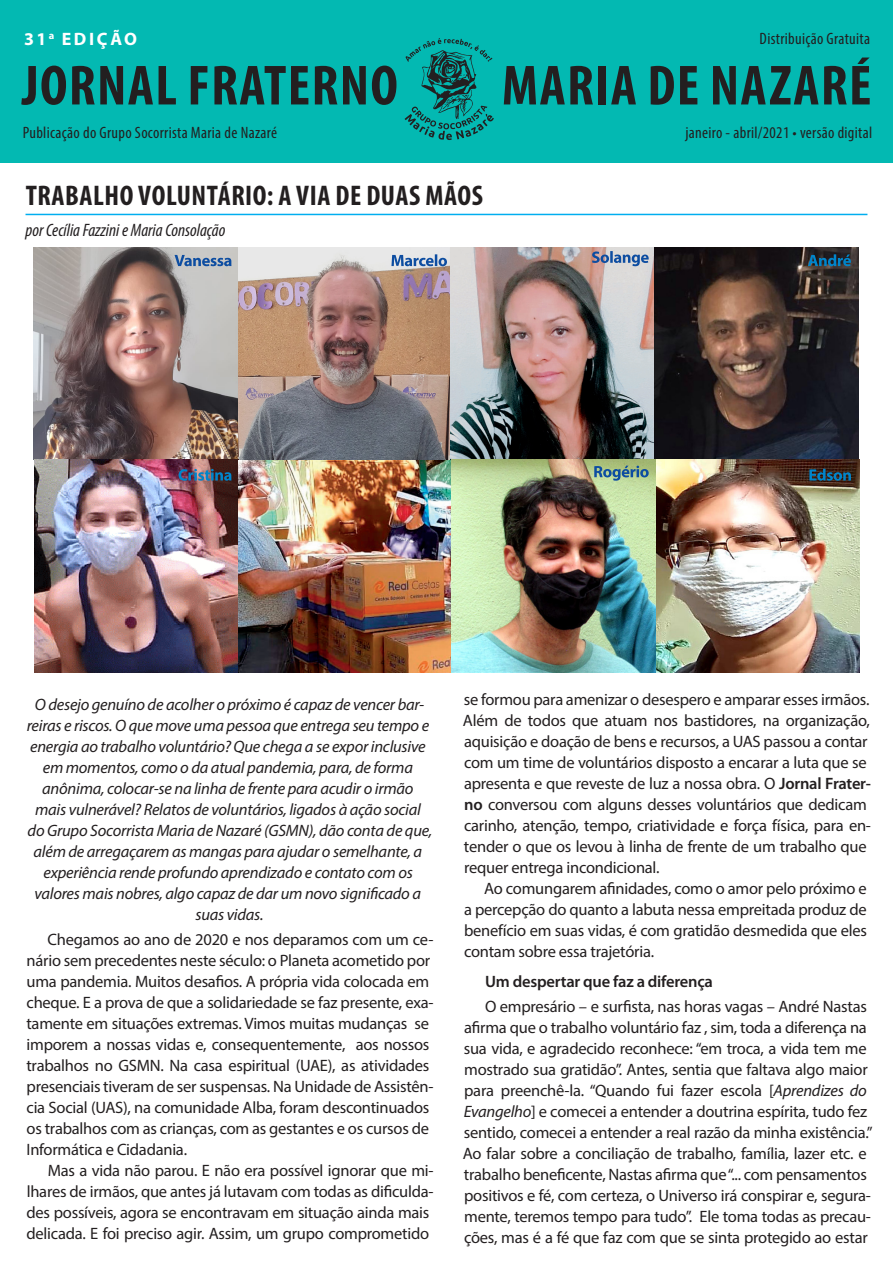
<style>
.page{position:relative;width:893px;height:1276px;background:#fff}
.page>*{position:absolute;margin:0;border:0;box-sizing:border-box;transform-origin:0 0}
.t1{font:700 condensed 57px "Myriad Pro";letter-spacing:.025em;color:#231f20}
.t2{font:700 condensed 28.5px "Myriad Pro";letter-spacing:.02em;color:#231f20}
.t3{font:italic condensed 18px "Myriad Pro";color:#231f20}
.t4{font:700 18px "Myriad Pro";letter-spacing:.145em;color:#fff}
.texto{font:16.5px/21px "Myriad Pro";letter-spacing:-.015em;color:#231f20}
.texto_abertura{font:italic 16.5px/21px "Myriad Pro";letter-spacing:-.015em;color:#231f20;text-align:center}
.t5{font:condensed 16.5px "Myriad Pro";letter-spacing:.02em;color:#231f20}
.texto-2{font:600 16.5px "Myriad Pro";letter-spacing:-.015em;color:#231f20}
.s1{font-weight:600}
.s2{font-style:italic}
</style>
<div class="page">
<img style="left:33px;top:247px;width:825px;height:213px">
<img style="left:35px;top:460px;width:824px;height:212px">
<hr style="left:26px;top:214px;width:841px;height:1px;background:#00aeef">
<div style="left:0;top:0;width:893px;height:162px;background:#03b9b2"></div>
<svg style="left:405px;top:38px;width:89px;height:102px"></svg>
<svg style="left:175px;top:255px;width:56px;height:11px"></svg>
<svg style="left:391px;top:254px;width:56px;height:12px"></svg>
<svg style="left:592px;top:251px;width:57px;height:15px"></svg>
<svg style="left:808px;top:254px;width:43px;height:12px"></svg>
<svg style="left:179px;top:469px;width:52px;height:12px"></svg>
<svg style="left:594px;top:466px;width:55px;height:15px"></svg>
<svg style="left:809px;top:469px;width:42px;height:12px"></svg>
<p class="t4" style="left:24px;top:27px;width:114px">31<sup>a</sup> EDIÇÃO</p>
<p class="t5" style="left:760px;top:29px;width:112px">Distribuição Gratuita</p>
<p class="t1" style="left:22px;top:50px;width:378px">JORNAL FRATERNO</p>
<p class="t1" style="left:502px;top:50px;width:371px">MARIA DE NAZARÉ</p>
<p class="t5" style="left:23px;top:123px;width:256px">Publicação do Grupo Socorrista Maria de Nazaré</p>
<p class="t5" style="left:685px;top:122px;width:188px">janeiro - abril/2021 • versão digital</p>
<p class="t2" style="left:26px;top:177px;width:459px">TRABALHO VOLUNTÁRIO: A VIA DE DUAS MÃOS</p>
<p class="t3" style="left:26px;top:219px;width:201px">por Cecília Fazzini e Maria Consolação</p>
<p class="texto_abertura" style="left:27px;top:693px;width:407px">O desejo genuíno de acolher o próximo é capaz de vencer bar&shy;reiras e riscos. O que move uma pessoa que entrega seu tempo e energia ao trabalho voluntário? Que chega a se expor inclusive em momentos, como o da atual pandemia, para, de forma anônima, colocar-se na linha de frente para acudir o irmão mais vulnerável? Relatos de voluntários, ligados à ação social do Grupo Socorrista Maria de Nazaré (GSMN), dão conta de que, além de arregaçarem as mangas para ajudar o semelhante, a experiência rende profundo aprendizado e contato com os valores mais nobres, algo capaz de dar um novo significado a suas vidas.</p>
<p class="texto" style="left:26px;top:928px;width:409px;text-indent:21px">Chegamos ao ano de 2020 e nos deparamos com um ce&shy;nário sem precedentes neste século: o Planeta acometido por uma pandemia. Muitos desafios. A própria vida colocada em cheque. E a prova de que a solidariedade se faz presente, exa&shy;tamente em situações extremas. Vimos muitas mudanças se imporem a nossas vidas e, consequentemente, aos nossos trabalhos no GSMN. Na casa espiritual (UAE), as atividades presenciais tiveram de ser suspensas. Na Unidade de Assistên&shy;cia Social (UAS), na comunidade Alba, foram descontinuados os trabalhos com as crianças, com as gestantes e os cursos de Informática e Cidadania.</p>
<p class="texto" style="left:27px;top:1159px;width:408px;text-indent:21px">Mas a vida não parou. E não era possível ignorar que mi&shy;lhares de irmãos, que antes já lutavam com todas as dificulda&shy;des possíveis, agora se encontravam em situação ainda mais delicada. E foi preciso agir. Assim, um grupo comprometido</p>
<p class="texto" style="left:463px;top:689px;width:410px">se formou para amenizar o desespero e amparar esses irmãos.<br>Além de todos que atuam nos bastidores, na organização, aquisição e doação de bens e recursos, a UAS passou a contar com um time de voluntários disposto a encarar a luta que se apresenta e que reveste de luz a nossa obra. O <span class="s1">Jornal Frater&shy;no</span> conversou com alguns desses voluntários que dedicam carinho, atenção, tempo, criatividade e força física, para en&shy;tender o que os levou à linha de frente de um trabalho que requer entrega incondicional.</p>
<p class="texto" style="left:464px;top:878px;width:404px;text-align:justify;text-indent:20px">Ao comungarem afinidades, como o amor pelo próximo e a percepção do quanto a labuta nessa empreitada produz de benefício em suas vidas, é com gratidão desmedida que eles contam sobre essa trajetória.</p>
<p class="texto-2" style="left:485px;top:972px;width:229px">Um despertar que faz a diferença</p>
<p class="texto" style="left:463px;top:995px;width:411px;text-indent:22px">O empresário – e surfista, nas horas vagas – André Nastas afirma que o trabalho voluntário faz , sim, toda a diferença na sua vida, e agradecido reconhece: “em troca, a vida tem me mostrado sua gratidão”. Antes, sentia que faltava algo maior para preenchê-la. “Quando fui fazer escola [<span class="s2">Aprendizes do Evangelho</span>] e comecei a entender a doutrina espírita, tudo fez sentido, comecei a entender a real razão da minha existência.” Ao falar sobre a conciliação de trabalho, família, lazer etc. e trabalho beneficente, Nastas afirma que “... com pensamentos positivos e fé, com certeza, o Universo irá conspirar e, segura&shy;mente, teremos tempo para tudo”. Ele toma todas as precau&shy;ções, mas é a fé que faz com que se sinta protegido ao estar</p>
</div>
